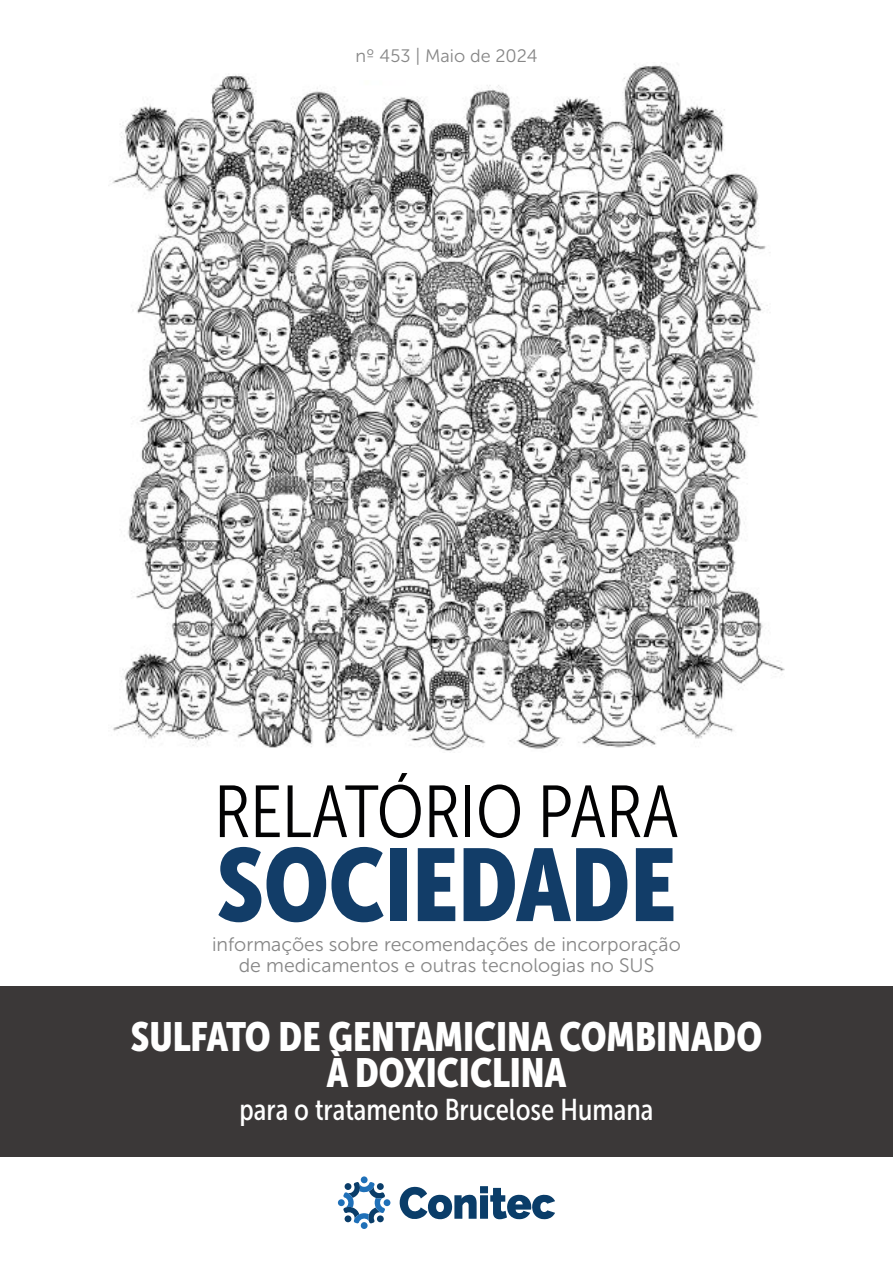
<style>
.page{position:relative;width:893px;height:1263px;background:#fff}
.page>*{position:absolute;margin:0;border:0;box-sizing:border-box;transform-origin:0 0}
.t1{font:102px "Museo Sans Cond 900";color:#123d68}
.t2{font:73.5px "Museo Sans Cond 300";color:#020203}
.t3{font:40.5px/36px "Museo Sans Cond 900";color:#fff;text-align:center}
.t4{font:30px "Museo Sans Cond 500";color:#fff}
.t5{font:19.5px/21px "Museo Sans 300";color:#878787;text-align:center}
.t6{font:18px "Museo Sans 300";color:#878787}
</style>
<div class="page">
<img style="left:108px;top:62px;width:677px;height:689px">
<div style="left:271px;top:39px;width:336px;height:41px;background:#fff"></div>
<svg style="left:400px;top:1186px;width:155px;height:33px"></svg>
<div style="left:361px;top:1176px;width:7px;height:7px;background:#1f70b8;border-radius:50%"></div>
<div style="left:384px;top:1199px;width:6px;height:7px;background:#1f70b8;border-radius:50%"></div>
<div style="left:338px;top:1199px;width:7px;height:7px;background:#1f70b8;border-radius:50%"></div>
<div style="left:361px;top:1222px;width:7px;height:7px;background:#1f70b8;border-radius:50%"></div>
<svg style="left:343px;top:1182px;width:42px;height:41px"></svg>
<div style="left:0;top:986px;width:893px;height:171px;background:#3b3838"></div>
<p class="t6" style="left:356px;top:46px;width:183px">nº 453 | Maio de 2024</p>
<h2 class="t2" style="left:214px;top:772px;width:466px">RELATÓRIO PARA</h2>
<h1 class="t1" style="left:217px;top:827px;width:461px">SOCIEDADE</h1>
<p class="t5" style="left:212px;top:934px;width:470px">informações sobre recomendações de incorporação de medicamentos e outras tecnologias no SUS</p>
<h3 class="t3" style="left:131px;top:1019px;width:633px">SULFATO DE GENTAMICINA COMBINADO<br>À DOXICICLINA</h3>
<h3 class="t4" style="left:240px;top:1093px;width:415px">para o tratamento Brucelose Humana</h3>
</div>
